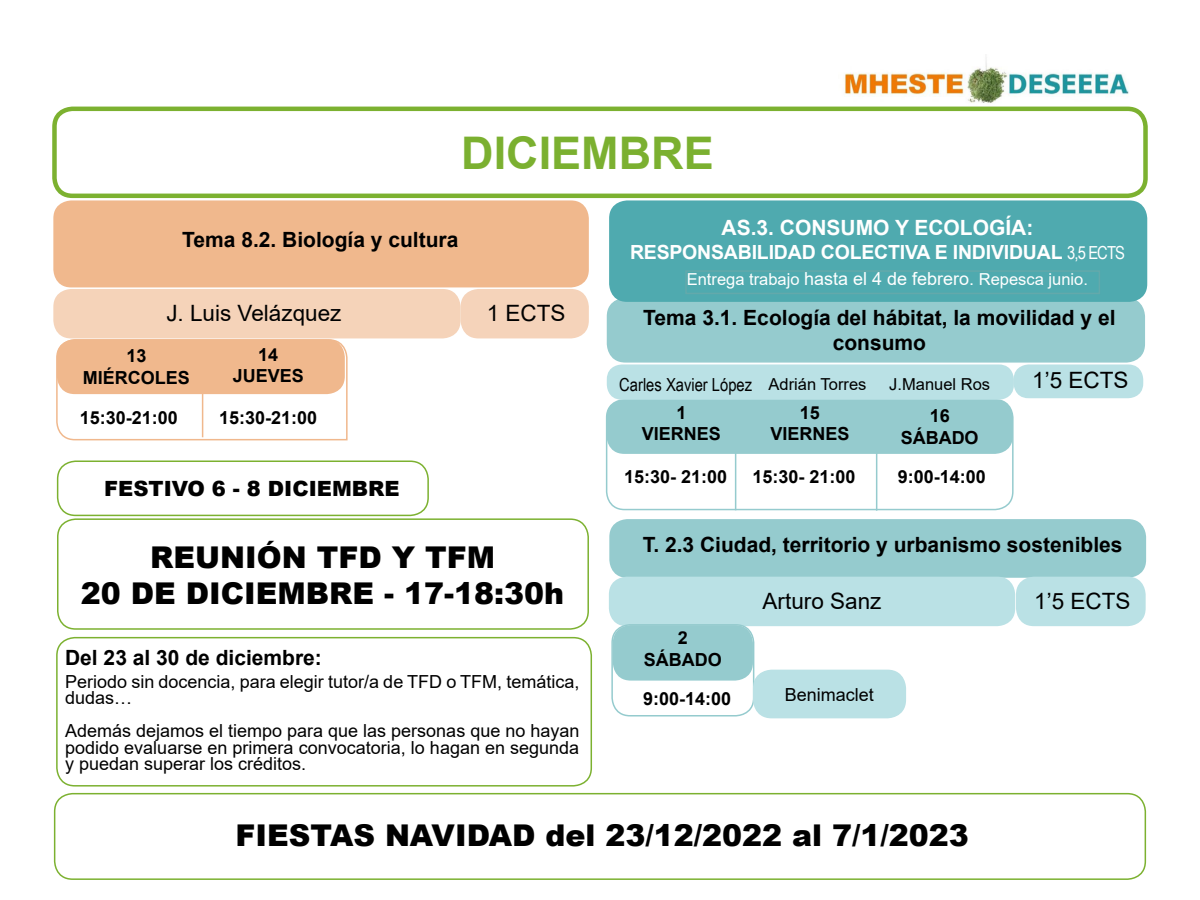
<style>
.page{position:relative;width:1200px;height:900px;background:#fff}
.page>*{position:absolute;margin:0;border:0;box-sizing:border-box;transform-origin:0 0}
.t1{font:700 45px "Arial";color:#7bb030}
.t2{font:900 30px/36px "Arial";color:#000;text-align:center}
.t3{font:22.5px "Arial";color:#000}
.t4{font:700 21px/25.2px "Arial";color:#000;text-align:center}
.t5{font:700 21px "Arial";color:#fff}
.t6{font:900 21px "Arial";color:#000}
.t7{font:700 19.5px "Arial";letter-spacing:-.01em;color:#fff}
.t8{font:18px/16.5px "Arial";color:#000}
.t9{font:700 18px/21.6px "Arial";color:#000;text-align:center}
.t10{font:18px "Arial Narrow";color:#000}
.t11{font:16.5px "Arial";color:#fff}
.t12{font:16.5px "Arial";color:#000}
.s1{font-family:"Arial Narrow";font-weight:400;font-size:18px}
.s2{font-size:18px}
.s3{font-family:"Arial";font-size:16.5px}
</style>
<div class="page">
<img style="left:832px;top:57px;width:308px;height:53px">
<div style="left:608px;top:299px;width:536px;height:63px;background:#95cbce;border-radius:18px"></div>
<div style="left:607px;top:298px;width:538px;height:65px;border:2px solid #95cbce;border-radius:18px"></div>
<div style="left:1014px;top:364px;width:129px;height:34px;background:#bae1e5;border-radius:15px"></div>
<div style="left:606px;top:399px;width:408px;height:111px;border:2px solid #95cbce;border-radius:18px"></div>
<div style="left:606px;top:400px;width:407px;height:54px;background:#95cbce;border-radius:18px"></div>
<hr style="left:735px;top:399px;width:1px;height:111px;background:#95cbce">
<hr style="left:876px;top:399px;width:1px;height:112px;background:#95cbce">
<div style="left:609px;top:200px;width:538px;height:102px;background:#4faaaf;border-radius:18px"></div>
<div style="left:609px;top:519px;width:537px;height:59px;background:#95cbce;border-radius:18px"></div>
<div style="left:609px;top:577px;width:406px;height:49px;background:#bae1e5;border-radius:18px"></div>
<div style="left:1016px;top:577px;width:130px;height:49px;background:#bae1e5;border-radius:18px"></div>
<div style="left:611px;top:624px;width:143px;height:93px;border:2px solid #95cbce;border-radius:18px"></div>
<div style="left:613px;top:625px;width:140px;height:56px;background:#95cbce;border-radius:18px"></div>
<div style="left:57px;top:461px;width:372px;height:55px;border:2px solid #7cb130;border-radius:18px"></div>
<div style="left:685px;top:270px;width:415px;height:24px;border:2px solid #63a9ab"></div>
<div style="left:52px;top:107px;width:1096px;height:91px;border:4px solid #7cb130;border-radius:18px"></div>
<div style="left:607px;top:364px;width:407px;height:36px;background:#bae1e5;border-radius:15px"></div>
<div style="left:53px;top:289px;width:408px;height:49px;background:#f5d3b9;border-radius:18px"></div>
<div style="left:53px;top:200px;width:536px;height:87px;background:#f0b88d;border-radius:18px"></div>
<div style="left:461px;top:289px;width:128px;height:49px;background:#f5d3ba;border-radius:18px"></div>
<svg style="left:56px;top:338px;width:292px;height:103px"></svg>
<div style="left:57px;top:339px;width:288px;height:55px;background:#f0b88d;border-radius:18px"></div>
<div style="left:754px;top:670px;width:151px;height:48px;background:#bae1e5;border-radius:18px"></div>
<div style="left:753px;top:670px;width:153px;height:48px;border:2px solid #bae1e5;border-radius:18px"></div>
<hr style="left:202px;top:342px;width:1px;height:95px;background:#f0b88d">
<div style="left:57px;top:518px;width:532px;height:112px;border:2px solid #7cb130;border-radius:18px"></div>
<div style="left:54px;top:793px;width:1092px;height:87px;border:2px solid #7cb130;border-radius:18px"></div>
<div style="left:56px;top:637px;width:536px;height:150px;border:2px solid #7cb130;border-radius:18px"></div>
<h1 class="t1" style="left:461px;top:121px;width:254px">DICIEMBRE</h1>
<p class="t4" style="left:182px;top:227px;width:278px">Tema 8.2. Biología y cultura</p>
<p class="t3" style="left:166px;top:298px;width:177px">J. Luis Velázquez</p>
<p class="t3" style="left:487px;top:298px;width:80px">1 ECTS</p>
<p class="t9" style="left:83px;top:345px;width:109px">13<br>MIÉRCOLES</p>
<p class="t9" style="left:80px;top:407px;width:100px">15:30-21:00</p>
<p class="t9" style="left:233px;top:344px;width:73px">14<br>JUEVES</p>
<p class="t9" style="left:219px;top:407px;width:100px">15:30-21:00</p>
<p class="t6" style="left:104px;top:473px;width:297px">FESTIVO 6 - 8 DICIEMBRE</p>
<h2 class="t2" style="left:81px;top:538px;width:485px">REUNIÓN TFD Y TFM<br>20 DE DICIEMBRE - 17-18:30h</h2>
<p class="t4" style="left:65px;top:645px;width:258px">Del 23 al 30 de diciembre:</p>
<p class="t8" style="left:65px;top:673px;width:516px">Periodo sin docencia, para elegir tutor/a de TFD o TFM, temática, dudas…</p>
<p class="t8" style="left:65px;top:723px;width:516px;text-align:justify">Además dejamos el tiempo para que las personas que no hayan podido evaluarse en primera convocatoria, lo hagan en segunda y puedan superar los créditos.</p>
<p class="t5" style="left:722px;top:213px;width:313px">AS.3. CONSUMO Y ECOLOGÍA:</p>
<p class="t7" style="left:630px;top:238px;width:497px">RESPONSABILIDAD COLECTIVA E INDIVIDUAL <span class="s1">3,5 ECTS</span></p>
<p class="t11" style="left:687px;top:268px;width:403px">Entrega trabajo <span class="s2">hasta el 4 de febrero.</span> Repesca junio.</p>
<p class="t4" style="left:643px;top:305px;width:474px">Tema 3.1. Ecología del hábitat, la movilidad y el consumo</p>
<p class="t3" style="left:1032px;top:365px;width:98px">1’5 ECTS</p>
<p class="t9" style="left:770px;top:402px;width:81px">15<br>VIERNES</p>
<p class="t9" style="left:901px;top:405px;width:79px">16<br>SÁBADO</p>
<p class="t9" style="left:898px;top:467px;width:90px">9:00-14:00</p>
<p class="t10" style="left:619px;top:371px;width:249px">Carles Xavier López <span class="s3">Adrián Torres</span></p>
<p class="t12" style="left:889px;top:373px;width:102px">J.Manuel Ros</p>
<p class="t9" style="left:642px;top:402px;width:81px">1<br>VIERNES</p>
<p class="t9" style="left:624px;top:467px;width:105px">15:30- 21:00</p>
<p class="t9" style="left:753px;top:467px;width:105px">15:30- 21:00</p>
<p class="t4" style="left:643px;top:532px;width:481px">T. 2.3 Ciudad, territorio y urbanismo sostenibles</p>
<p class="t3" style="left:763px;top:585px;width:120px">Arturo Sanz</p>
<p class="t3" style="left:1034px;top:585px;width:98px">1’5 ECTS</p>
<p class="t9" style="left:644px;top:627px;width:79px">2<br>SÁBADO</p>
<p class="t9" style="left:643px;top:688px;width:90px">9:00-14:00</p>
<p class="t8" style="left:785px;top:686px;width:91px">Benimaclet</p>
<h2 class="t2" style="left:236px;top:816px;width:735px">FIESTAS NAVIDAD del 23/12/2022 al 7/1/2023</h2>
</div>
